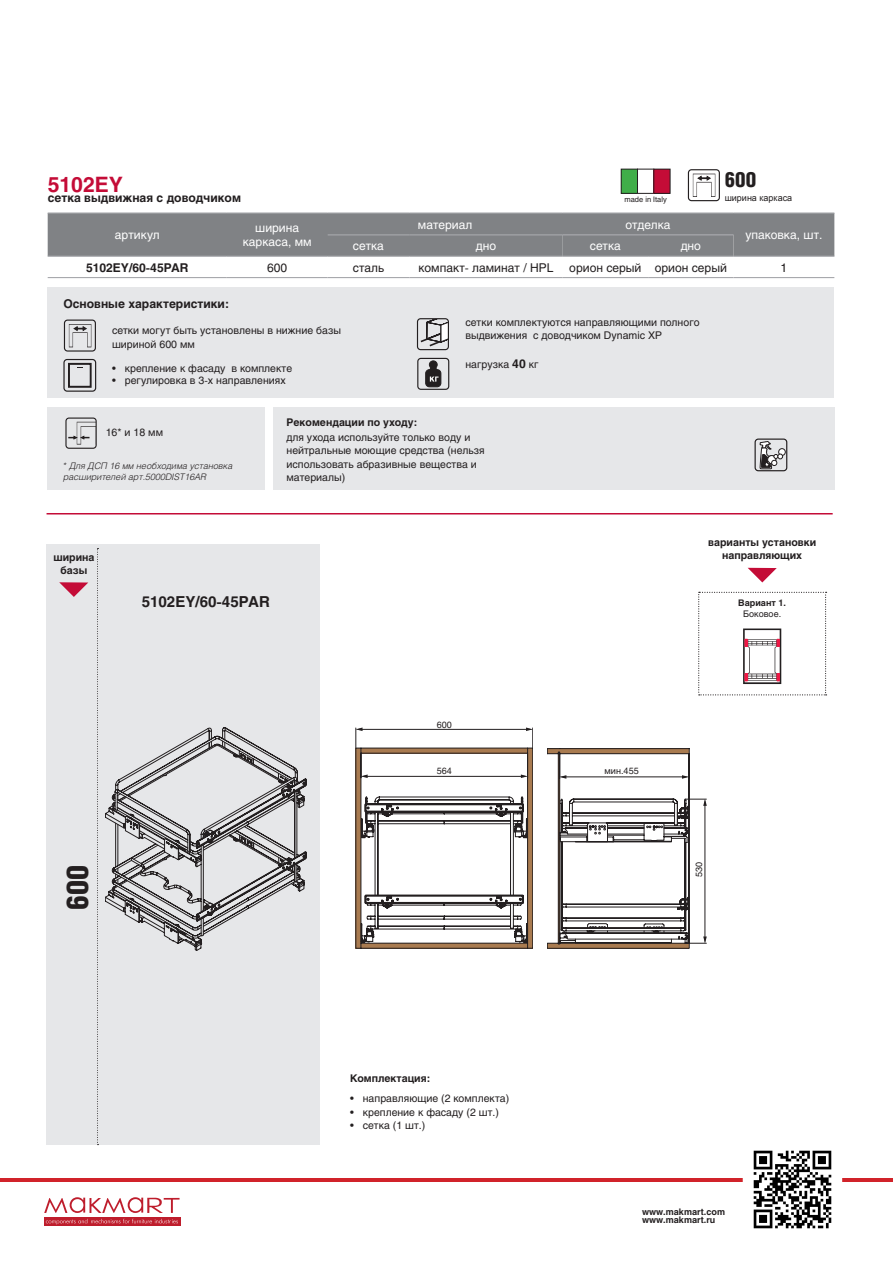
<style>
.page{position:relative;width:893px;height:1263px;background:#fff}
.page>*{position:absolute;margin:0;border:0;box-sizing:border-box;transform-origin:0 0}
.t1{font:900 30px "Helios Cond";color:#231f20}
.articul{font:700 21px "Helios";color:#c40c37}
.t2{font:900 21px "Helios Cond";color:#231f20}
.t3{font:700 15px "Helios";color:#231f20}
.t4{font:12px/14.4px "Helios";color:#fff;text-align:center}
.артикулы{font:700 12px "Helios";color:#231f20}
.t5{font:12px "Helios";color:#231f20}
.t6{font:10.5px/13.5px "Helios";color:#231f20}
.t7{font:700 10.5px/12.6px "Helios";color:#231f20;text-align:center}
.t8{font:italic 300 9px/10.8px "Helios";color:#231f20}
.t9{font:700 9px/8.6px "Helios";color:#231f20}
.схемы{font:9px "Helios";color:#231f20}
.t10{font:9px "Arial";color:#231f20}
.t11{font:7.5px "Helios";color:#231f20}
.s1{font-weight:700;font-size:12px}
</style>
<div class="page">
<hr style="left:0;top:1178px;width:893px;height:3px;background:#d1232a">
<img style="left:746px;top:1150px;width:93px;height:79px">
<div style="left:44px;top:1217px;width:136px;height:9px;background:#be1d2c"></div>
<svg style="left:46px;top:1219px;width:132px;height:5px"></svg>
<svg style="left:44px;top:1197px;width:136px;height:16px"></svg>
<div style="left:47px;top:544px;width:273px;height:601px;background:#e6e7e9"></div>
<hr style="left:47px;top:513px;width:786px;height:1px;background:#c40c37">
<svg style="left:97px;top:548px;width:2px;height:597px"></svg>
<svg style="left:59px;top:582px;width:29px;height:15px"></svg>
<svg style="left:748px;top:568px;width:29px;height:14px"></svg>
<svg style="left:105px;top:727px;width:201px;height:224px"></svg>
<svg style="left:356px;top:727px;width:177px;height:221px"></svg>
<svg style="left:547px;top:748px;width:160px;height:200px"></svg>
<svg style="left:698px;top:592px;width:129px;height:103px"></svg>
<div style="left:47px;top:408px;width:217px;height:82px;background:#e6e7e9"></div>
<div style="left:273px;top:408px;width:561px;height:82px;background:#e6e7e9"></div>
<div style="left:688px;top:169px;width:32px;height:32px;border:1px solid #231f20;border-radius:3px"></div>
<svg style="left:693px;top:174px;width:22px;height:23px"></svg>
<div style="left:621px;top:169px;width:16px;height:24px;background:#40ae49"></div>
<div style="left:621px;top:169px;width:17px;height:25px;border:1px solid #231f20"></div>
<div style="left:637px;top:169px;width:17px;height:25px;border:1px solid #231f20"></div>
<div style="left:654px;top:169px;width:16px;height:24px;background:#c40c37"></div>
<div style="left:48px;top:214px;width:786px;height:42px;background:#808285"></div>
<hr style="left:48px;top:212px;width:179px;height:2px;background:#a8a9ad">
<hr style="left:227px;top:212px;width:101px;height:2px;background:#a8a9ad">
<hr style="left:328px;top:212px;width:81px;height:2px;background:#a8a9ad">
<hr style="left:409px;top:212px;width:154px;height:2px;background:#a8a9ad">
<hr style="left:563px;top:212px;width:85px;height:2px;background:#a8a9ad">
<hr style="left:648px;top:212px;width:85px;height:2px;background:#a8a9ad">
<hr style="left:733px;top:212px;width:101px;height:2px;background:#a8a9ad">
<hr style="left:328px;top:234px;width:81px;height:1px;background:#a8a9ad">
<hr style="left:409px;top:234px;width:154px;height:1px;background:#a8a9ad">
<hr style="left:563px;top:234px;width:85px;height:1px;background:#a8a9ad">
<hr style="left:648px;top:234px;width:85px;height:1px;background:#a8a9ad">
<hr style="left:48px;top:256px;width:179px;height:1px;background:#a8a9ad">
<hr style="left:227px;top:256px;width:101px;height:1px;background:#a8a9ad">
<hr style="left:328px;top:256px;width:81px;height:1px;background:#a8a9ad">
<hr style="left:409px;top:256px;width:154px;height:1px;background:#a8a9ad">
<hr style="left:563px;top:256px;width:85px;height:1px;background:#a8a9ad">
<hr style="left:648px;top:256px;width:85px;height:1px;background:#a8a9ad">
<hr style="left:733px;top:256px;width:101px;height:1px;background:#a8a9ad">
<hr style="left:48px;top:277px;width:179px;height:1px;background:#a8a9ad">
<hr style="left:227px;top:277px;width:101px;height:1px;background:#a8a9ad">
<hr style="left:328px;top:277px;width:81px;height:1px;background:#a8a9ad">
<hr style="left:409px;top:277px;width:154px;height:1px;background:#a8a9ad">
<hr style="left:563px;top:277px;width:85px;height:1px;background:#a8a9ad">
<hr style="left:648px;top:277px;width:85px;height:1px;background:#a8a9ad">
<hr style="left:733px;top:277px;width:101px;height:1px;background:#a8a9ad">
<div style="left:754px;top:438px;width:33px;height:33px;border:1px solid #231f20;border-radius:3px"></div>
<svg style="left:760px;top:441px;width:25px;height:28px"></svg>
<div style="left:47px;top:287px;width:787px;height:111px;background:#e6e7e9"></div>
<div style="left:63px;top:359px;width:33px;height:33px;border:1px solid #231f20;border-radius:3px"></div>
<svg style="left:68px;top:363px;width:24px;height:25px"></svg>
<div style="left:64px;top:319px;width:32px;height:33px;border:1px solid #231f20;border-radius:3px"></div>
<svg style="left:69px;top:324px;width:22px;height:23px"></svg>
<div style="left:417px;top:358px;width:32px;height:32px;border:1px solid #231f20;border-radius:3px"></div>
<svg style="left:425px;top:360px;width:16px;height:27px"></svg>
<svg style="left:420px;top:320px;width:27px;height:27px"></svg>
<div style="left:417px;top:318px;width:32px;height:32px;border:1px solid #231f20;border-radius:3px"></div>
<div style="left:65px;top:417px;width:32px;height:32px;border:1px solid #231f20;border-radius:3px"></div>
<svg style="left:68px;top:422px;width:28px;height:22px"></svg>
<p class="articul" style="left:48px;top:172px;width:77px">5102EY</p>
<p class="t2" style="left:725px;top:167px;width:33px">600</p>
<p class="артикулы" style="left:48px;top:191px;width:195px">сетка выдвижная с доводчиком</p>
<p class="t11" style="left:624px;top:195px;width:44px">made in Italy</p>
<p class="t10" style="left:725px;top:192px;width:69px">ширина каркаса</p>
<p class="t4" style="left:115px;top:228px;width:46px">артикул</p>
<p class="t4" style="left:243px;top:221px;width:70px">ширина каркаса, мм</p>
<p class="t4" style="left:418px;top:217px;width:56px">материал</p>
<p class="t4" style="left:626px;top:217px;width:47px">отделка</p>
<p class="t4" style="left:353px;top:239px;width:33px">сетка</p>
<p class="t4" style="left:476px;top:239px;width:22px">дно</p>
<p class="t4" style="left:590px;top:239px;width:33px">сетка</p>
<p class="t4" style="left:681px;top:239px;width:22px">дно</p>
<p class="t4" style="left:745px;top:228px;width:79px">упаковка, шт.</p>
<p class="артикулы" style="left:86px;top:260px;width:104px">5102EY/60-45PAR</p>
<p class="t5" style="left:267px;top:260px;width:22px">600</p>
<p class="t5" style="left:353px;top:260px;width:33px">сталь</p>
<p class="t5" style="left:419px;top:260px;width:136px">компакт- ламинат / HPL</p>
<p class="t5" style="left:569px;top:260px;width:74px">орион серый</p>
<p class="t5" style="left:655px;top:260px;width:74px">орион серый</p>
<p class="t5" style="left:781px;top:260px;width:8px">1</p>
<p class="артикулы" style="left:63px;top:297px;width:167px">Основные характеристики:</p>
<p class="t6" style="left:112px;top:324px;width:230px">сетки могут быть установлены в нижние базы шириной 600 мм</p>
<p class="t6" style="left:112px;top:361px;width:182px">• крепление к фасаду в комплекте</p>
<p class="t6" style="left:112px;top:374px;width:175px">• регулировка в 3-х направлениях</p>
<p class="t6" style="left:465px;top:316px;width:236px;line-height:12.6px">сетки комплектуются направляющими полного выдвижения с доводчиком Dynamic XP</p>
<p class="t6" style="left:465px;top:358px;width:74px">нагрузка <span class="s1">40</span> кг</p>
<p class="t6" style="left:106px;top:425px;width:59px">16* и 18 мм</p>
<p class="t8" style="left:63px;top:461px;width:171px">* Для ДСП 16 мм необходима установка расширителей арт.5000DIST16AR</p>
<p class="t7" style="left:286px;top:416px;width:132px">Рекомендации по уходу:</p>
<p class="t6" style="left:286px;top:430px;width:200px">для ухода используйте только воду и нейтральные моющие средства (нельзя использовать абразивные вещества и материалы)</p>
<p class="t7" style="left:53px;top:551px;width:43px">ширина базы</p>
<p class="t3" style="left:142px;top:593px;width:130px">5102EY/60-45PAR</p>
<p class="t1" style="left:60px;top:910px;width:47px;rotate:-90deg">600</p>
<p class="схемы" style="left:437px;top:719px;width:17px">600</p>
<p class="схемы" style="left:437px;top:765px;width:17px">564</p>
<p class="t7" style="left:350px;top:1072px;width:82px">Комплектация:</p>
<p class="t6" style="left:350px;top:1091px;width:161px">• направляющие (2 комплекта)</p>
<p class="t6" style="left:350px;top:1105px;width:150px">• крепление к фасаду (2 шт.)</p>
<p class="t6" style="left:350px;top:1118px;width:77px">• сетка (1 шт.)</p>
<p class="t7" style="left:708px;top:536px;width:109px">варианты установки направляющих</p>
<p class="t9" style="left:738px;top:598px;width:49px">Вариант 1.</p>
<p class="схемы" style="left:743px;top:608px;width:39px">Боковое.</p>
<p class="схемы" style="left:605px;top:765px;width:36px">мин.455</p>
<p class="схемы" style="left:694px;top:877px;width:17px;rotate:-90deg">530</p>
<p class="t9" style="left:642px;top:1207px;width:84px">www.makmart.com www.makmart.ru</p>
</div>
